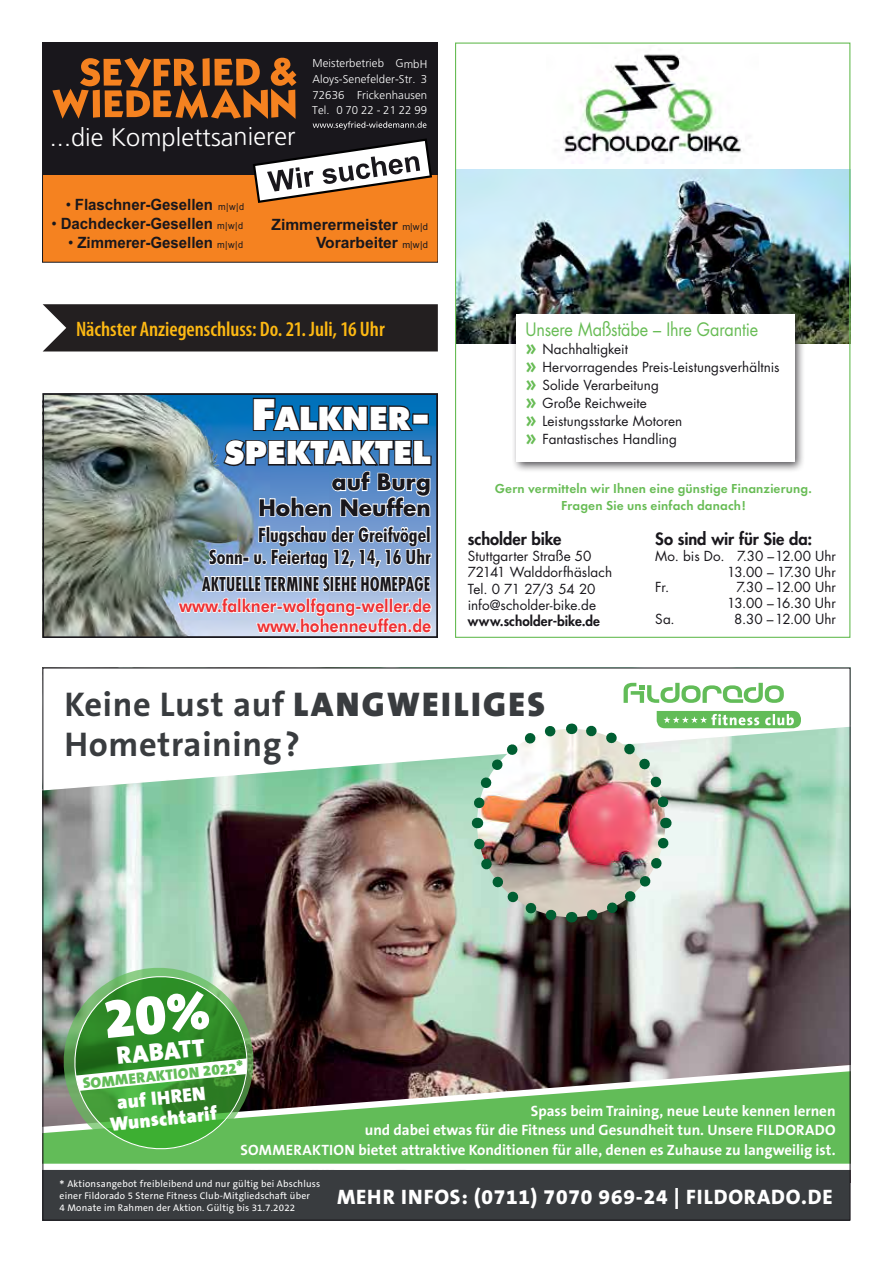
<style>
.page{position:relative;width:893px;height:1263px;background:#fff}
.page>*{position:absolute;margin:0;border:0;box-sizing:border-box;transform-origin:0 0}
.t1{font:700 34.5px/40.5px "The Sans B7";letter-spacing:.02em;color:#393c3f}
.t2{font:32.4px/34.5px "Futura BT Extra Black SC750 00";color:#fff;text-align:right}
.t3{font:300 25.35px "Frutiger CE";letter-spacing:-.005em;color:#fff}
.t4{font:900 25.05px "The Sans B9";color:#fff}
.t5{font:22.05px/25.5px "Futura Bold 00";color:#19171c;text-align:right}
.t6{font:600 condensed 21px "Myriad Pro";color:#fdb913}
.t7{font:800 21px "The Sans B8";letter-spacing:.04em;color:#fff}
.t8{font:700 condensed 21px "Futura T";letter-spacing:.005em;color:#19171c;scale:.88 1}
.t9{font:19.8px/22.5px "Futura BT Bold Condensed 00";color:#19171c;text-align:right}
.t10{font:900 19.5px/21px "The Sans B9";color:#fff;text-align:center}
.t11{font:18px "Futura";letter-spacing:-.01em;color:#68bc55;scale:.9 1}
.t12{font:17.7px/20.1px "Futura BT Heavy 00";color:#ee3235;text-align:right;scale:.91 1}
.t13{font:800 16.5px "Futura";letter-spacing:-.005em;color:#19171c}
.t14{font:700 15.6px "Arial";letter-spacing:-.01em;color:#19171c;scale:.96 1}
.t15{font:700 15.6px/17.4px "Arial";letter-spacing:-.01em;color:#19171c;text-align:right}
.t16{font:700 15px/19.5px "The Sans B7";color:#fff;text-align:right}
.t17{font:900 15px "The Sans B9";color:#62bc58}
.t18{font:13.5px/18px "Futura";letter-spacing:.005em;color:#19171c}
.t19{font:600 13.5px/16.2px "Futura T";letter-spacing:.015em;color:#68bc55;text-align:center}
.t20{font:800 13.5px "Futura";letter-spacing:.005em;color:#19171c}
.t21{font:300 11.4px/15.6px "Frutiger CE";letter-spacing:.005em;color:#fff;text-align:justify}
.t22{font:9.75px/12px "The Sans B5 Plain";letter-spacing:.02em;color:#fff}
.s1{font-weight:400}
.s2{font-weight:400;font-size:9.45px}
.s3{font-size:43.2px}
.s4{font-weight:800;font-size:21px;color:#68bc55}
.s5{font-family:"The Sans B9";font-weight:900}
.s6{font-size:17.25px}
.s7{font-size:13.5px}
</style>
<div class="page">
<svg style="left:236px;top:396px;width:199px;height:239px;background:#3c84c3"></svg>
<svg style="left:253px;top:398px;width:176px;height:33px;background:#095385"></svg>
<svg style="left:236px;top:439px;width:196px;height:78px;background:#6188b4"></svg>
<img style="left:46px;top:396px;width:190px;height:239px">
<div style="left:43px;top:393px;width:395px;height:245px;border:2px solid #19171c"></div>
<svg style="left:177px;top:525px;width:256px;height:113px"></svg>
<img style="left:457px;top:170px;width:391px;height:174px">
<img style="left:563px;top:54px;width:181px;height:106px">
<div style="left:511px;top:309px;width:294px;height:164px;background:#19171c;opacity:.75"></div>
<div style="left:516px;top:314px;width:278px;height:148px;background:#fff"></div>
<img style="left:45px;top:792px;width:803px;height:267px">
<svg style="left:45px;top:1059px;width:803px;height:111px;background:#70a265"></svg>
<div style="left:43px;top:1170px;width:807px;height:50px;background:#393c3f"></div>
<svg style="left:45px;top:682px;width:803px;height:110px"></svg>
<img style="left:466px;top:711px;width:335px;height:217px">
<svg style="left:624px;top:683px;width:160px;height:20px"></svg>
<div style="left:43px;top:304px;width:395px;height:47px;background:#231f20"></div>
<div style="left:43px;top:43px;width:395px;height:219px;background:#19171c"></div>
<div style="left:43px;top:175px;width:395px;height:87px;background:#f58220"></div>
<svg style="left:52px;top:58px;width:244px;height:61px"></svg>
<svg style="left:313px;top:121px;width:114px;height:9px"></svg>
<svg style="left:253px;top:139px;width:179px;height:64px"></svg>
<div style="left:43px;top:43px;width:395px;height:219px;border:1px solid #19171c"></div>
<svg style="left:59px;top:963px;width:199px;height:197px;background:#5ea157"></svg>
<h3 class="t3" style="left:50px;top:122px;width:247px">...die Komplettsanierer</h3>
<p class="t21" style="left:312px;top:56px;width:117px">Meisterbetrieb GmbH Aloys-Senefelder-Str. 3<br>72636 Frickenhausen Tel. 0 70 22 - 21 22 99</p>
<p class="t14" style="left:66px;top:193px;width:187px"><span class="s1">•</span> Flaschner-Gesellen <span class="s2">m|w|d</span></p>
<p class="t14" style="left:51px;top:213px;width:201px"><span class="s1">•</span> Dachdecker-Gesellen <span class="s2">m|w|d</span></p>
<p class="t14" style="left:68px;top:232px;width:184px"><span class="s1">•</span> Zimmerer-Gesellen <span class="s2">m|w|d</span></p>
<p class="t15" style="left:271px;top:216px;width:158px">Zimmerermeister <span class="s2">m|w|d<br></span>Vorarbeiter <span class="s2">m|w|d</span></p>
<h3 class="t6" style="left:76px;top:316px;width:310px">Nächster Anziegenschluss: Do. 21. Juli, 16 Uhr</h3>
<h2 class="t2" style="left:225px;top:401px;width:207px"><span class="s3">F</span>ALKNER<span class="s3">-<br></span>SPEKTAKTEL</h2>
<h3 class="t5" style="left:259px;top:469px;width:174px">auf Burg<br>Hohen Neuffen</h3>
<h3 class="t9" style="left:209px;top:523px;width:223px">Flugschau der Greifvögel<br>Sonn- u. Feiertag 12, 14, 16 Uhr</h3>
<h3 class="t12" style="left:179px;top:595px;width:279px">www.falkner-wolfgang-weller.de www.hohenneuffen.de</h3>
<h3 class="t8" style="left:202px;top:572px;width:261px">AKTUELLE TERMINE SIEHE HOMEPAGE</h3>
<h3 class="t11" style="left:526px;top:317px;width:260px">Unsere Maßstäbe – Ihre Garantie</h3>
<p class="t18" style="left:526px;top:340px;width:256px"><span class="s4">»</span> Nachhaltigkeit<br><span class="s4">»</span> Hervorragendes Preis-Leistungsverhältnis <span class="s4">»</span> Solide Verarbeitung<br><span class="s4">»</span> Große Reichweite<br><span class="s4">»</span> Leistungsstarke Motoren<br><span class="s4">»</span> Fantastisches Handling</p>
<p class="t19" style="left:495px;top:481px;width:319px">Gern vermitteln wir Ihnen eine günstige Finanzierung.<br>Fragen Sie uns einfach danach!</p>
<p class="t13" style="left:468px;top:528px;width:95px">scholder bike</p>
<p class="t18" style="left:468px;top:548px;width:146px;line-height:16.2px">Stuttgarter Straße 50<br>72141 Walddorfhäslach<br>Tel. 0 71 27/3 54 20 info@scholder-bike.de</p>
<p class="t20" style="left:468px;top:612px;width:134px">www.scholder-bike.de</p>
<p class="t13" style="left:655px;top:528px;width:159px">So sind wir für Sie da:</p>
<p class="t18" style="left:655px;top:547px;width:182px">Mo. bis Do. 7.30 –12.00 Uhr</p>
<p class="t18" style="left:727px;top:562px;width:110px">13.00 – 17.30 Uhr</p>
<p class="t18" style="left:655px;top:578px;width:15px">Fr.</p>
<p class="t18" style="left:727px;top:579px;width:110px;line-height:15.8px;text-align:right">7.30 – 12.00 Uhr<br>13.00 – 16.30 Uhr</p>
<p class="t18" style="left:655px;top:610px;width:21px">Sa.</p>
<p class="t18" style="left:734px;top:610px;width:103px">8.30 –12.00 Uhr</p>
<h1 class="t1" style="left:64px;top:685px;width:482px">Keine Lust auf <span class="s5">LANGWEILIGES<br></span>Hometraining ?</h1>
<h3 class="t4" style="left:115px;top:1043px;width:90px;rotate:-6deg">RABATT</h3>
<h3 class="t10" style="left:107px;top:1093px;width:109px;rotate:-6deg">auf IHREN<br>Wunschtarif</h3>
<p class="t17" style="left:82px;top:1076px;width:163px;rotate:-6deg">SOMMERAKTION 2022<span class="s6">*</span></p>
<p class="t16" style="left:240px;top:1101px;width:597px">Spass beim Training, neue Leute kennen lernen<br>und dabei etwas für die Fitness und Gesundheit tun. Unsere FILDORADO<br>SOMMERAKTION bietet attraktive Konditionen für alle, denen es Zuhause zu langweilig ist.</p>
<p class="t22" style="left:60px;top:1178px;width:262px"><span class="s7">*</span> Aktionsangebot freibleibend und nur gültig bei Abschluss einer Fildorado 5 Sterne Fitness Club-Mitgliedschaft über<br>4 Monate im Rahmen der Aktion. Gültig bis 31.7.2022</p>
<h3 class="t7" style="left:337px;top:1186px;width:497px">MEHR INFOS: (0711) 7070 969-24 | FILDORADO.DE</h3>
</div>
